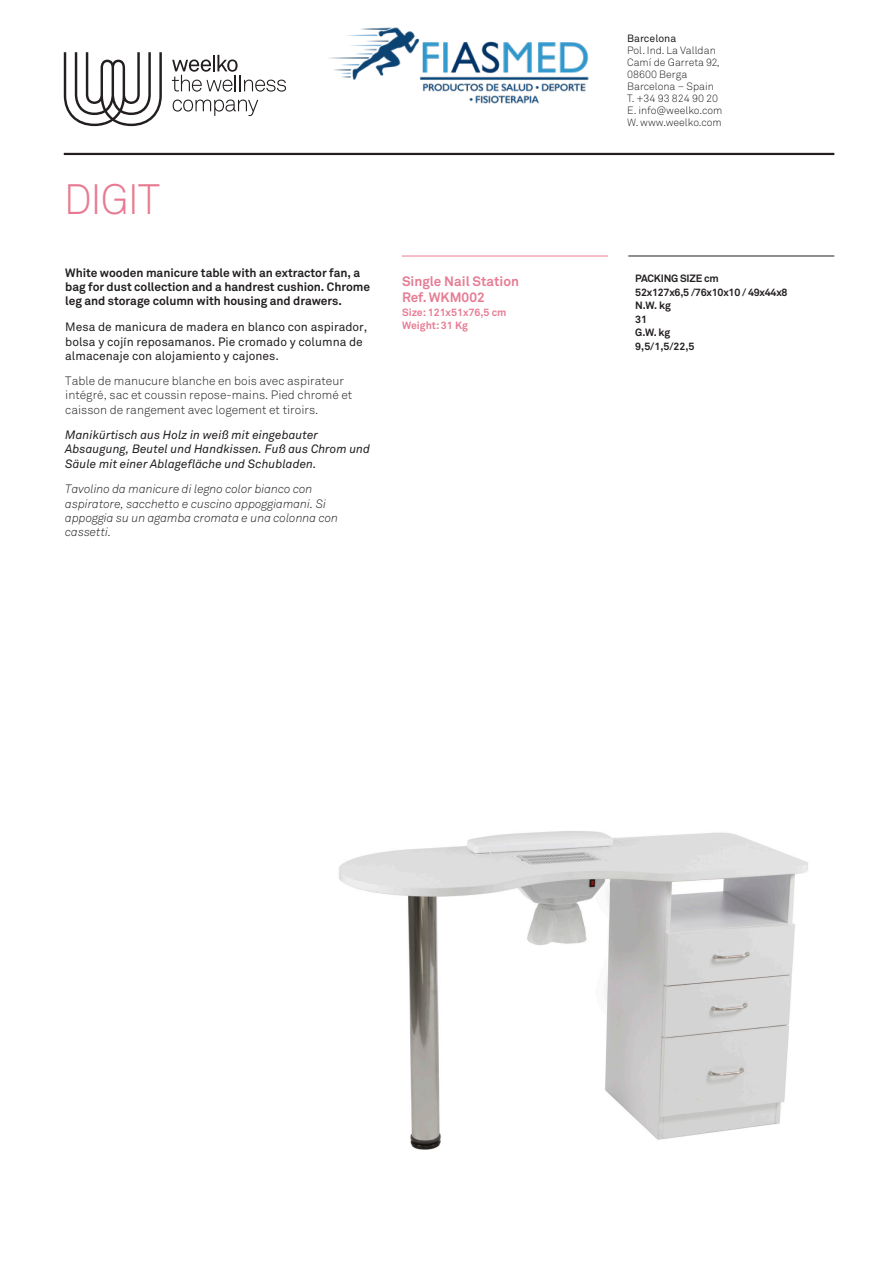
<style>
.page{position:relative;width:893px;height:1263px;background:#fff}
.page>*{position:absolute;margin:0;border:0;box-sizing:border-box;transform-origin:0 0}
.t1{font:300 42px "Akkurat";letter-spacing:-.03em;color:#e77a91}
.t2{font:700 13.5px/16.5px "Akkurat";color:#e77c93}
.t3{font:700 12px/14.4px "Akkurat Std";letter-spacing:-.005em;color:#231f20}
.t4{font:italic 300 12px/14.4px "Akkurat";color:#231f20}
.t5{font:300 12px/14.4px "Akkurat";color:#231f20}
.t6{font:italic 12px/14.4px "Akkurat";color:#231f20}
.t7{font:12px/14.4px "Akkurat Std";color:#231f20}
.t8{font:300 10.5px/12px "Akkurat";color:#231f20}
.t9{font:700 10.5px/13.5px "Akkurat";letter-spacing:-.02em;color:#231f20}
.t10{font:700 10.5px/13.5px "Akkurat";color:#e77c93}
.t11{font:10.5px "Akkurat";color:#231f20}
</style>
<div class="page">
<hr style="left:402px;top:256px;width:206px;height:1px;background:#e77a91">
<hr style="left:628px;top:256px;width:206px;height:1px;background:#231f20">
<hr style="left:64px;top:153px;width:770px;height:2px;background:#231f20">
<svg style="left:173px;top:100px;width:85px;height:16px"></svg>
<svg style="left:172px;top:55px;width:114px;height:37px"></svg>
<svg style="left:64px;top:52px;width:98px;height:74px"></svg>
<img style="left:339px;top:831px;width:469px;height:319px">
<img style="left:329px;top:27px;width:260px;height:77px">
<h1 class="t1" style="left:64px;top:175px;width:98px">DIGIT</h1>
<p class="t3" style="left:65px;top:265px;width:306px">White wooden manicure table with an extractor fan, a bag for dust collection and a handrest cushion. Chrome leg and storage column with housing and drawers.</p>
<p class="t7" style="left:65px;top:320px;width:304px">Mesa de manicura de madera en blanco con aspirador, bolsa y cojín reposamanos. Pie cromado y columna de almacenaje con alojamiento y cajones.</p>
<p class="t5" style="left:65px;top:374px;width:288px">Table de manucure blanche en bois avec aspirateur intégré, sac et coussin repose-mains. Pied chromé et caisson de rangement avec logement et tiroirs.</p>
<p class="t6" style="left:65px;top:428px;width:306px">Manikürtisch aus Holz in weiß mit eingebauter<br>Absaugung, Beutel und Handkissen. Fuß aus Chrom und<br>Säule mit einer Ablagefläche und Schubladen.</p>
<p class="t4" style="left:65px;top:482px;width:274px">Tavolino da manicure di legno color bianco con aspiratore, sacchetto e cuscino appoggiamani. Si appoggia su un agamba cromata e una colonna con cassetti.</p>
<p class="t2" style="left:402px;top:273px;width:118px">Single Nail Station<br>Ref. WKM002</p>
<p class="t10" style="left:402px;top:305px;width:106px">Size: 121x51x76,5 cm<br>Weight: 31 Kg</p>
<p class="t11" style="left:627px;top:32px;width:50px">Barcelona</p>
<p class="t8" style="left:627px;top:45px;width:97px">Pol. Ind. La Valldan<br>Camí de Garreta 92,<br>08600 Berga<br>Barcelona – Spain<br>T. +34 93 824 90 20<br>E. info@weelko.com<br>W. www.weelko.com</p>
<p class="t9" style="left:635px;top:272px;width:154px">PACKING SIZE cm<br>52x127x6,5 /76x10x10 / 49x44x8<br>N.W. kg<br>31<br>G.W. kg<br>9,5/1,5/22,5</p>
</div>
